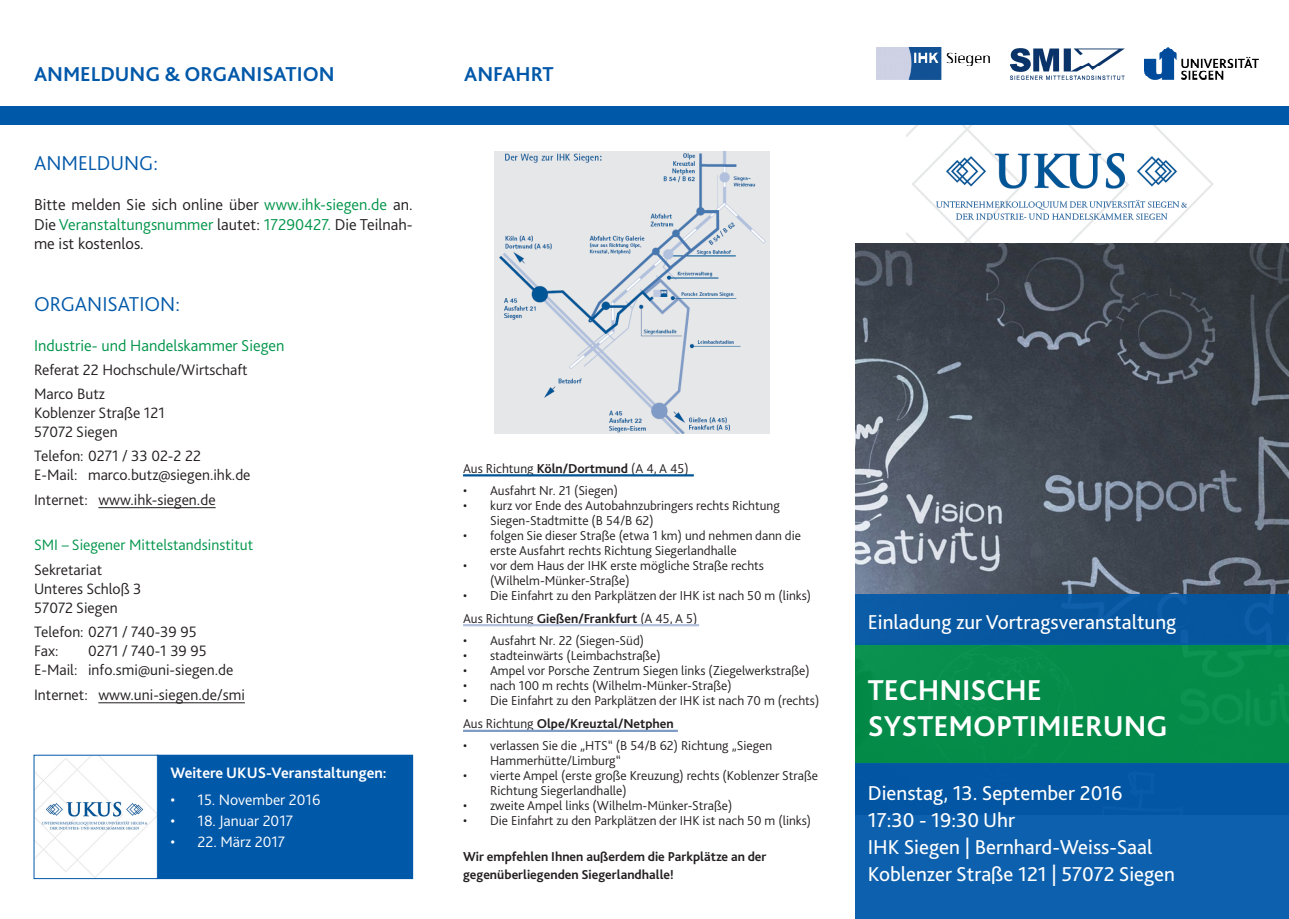
<style>
.page{position:relative;width:1289px;height:919px;background:#fff}
.page>*{position:absolute;margin:0;border:0;box-sizing:border-box;transform-origin:0 0}
.t1{font:700 30px "Bliss 2";color:#fff}
.t2{font:21px "Bliss 2";color:#fff}
.t3{font:700 21px "Bliss 2";color:#0058a9}
.t4{font:300 21px "Bliss 2";color:#0058a9}
.t5{font:300 16.5px/19.8px "Bliss 2";color:#231f20;text-align:justify}
.t6{font:300 16.5px "Bliss 2";color:#00954a}
.t7{font:300 15.75px "Bliss 2";color:#231f20}
.t8{font:300 15.75px "Bliss 2";color:#fff}
.t9{font:300 15.75px "Bliss 2";color:#00954a}
.t10{font:700 15.75px "Bliss 2";color:#fff}
.t11{font:300 13.5px/15px "Bliss 2";color:#231f20}
.t12{font:700 13.5px/18px "Bliss 2";color:#231f20}
.s1{color:#00954a}
.s2{font-weight:700}
.s3{font-weight:300}
</style>
<div class="page">
<img style="left:899px;top:124px;width:332px;height:119px">
<img style="left:855px;top:243px;width:433px;height:351px">
<div style="left:855px;top:643px;width:433px;height:121px;background:#058c49"></div>
<div style="left:855px;top:763px;width:433px;height:155px;background:#0d60ad"></div>
<img style="left:876px;top:47px;width:114px;height:33px">
<img style="left:1010px;top:48px;width:114px;height:31px">
<img style="left:1144px;top:47px;width:114px;height:33px">
<div style="left:855px;top:594px;width:433px;height:50px;background:#0656a0"></div>
<img style="left:494px;top:151px;width:276px;height:282px">
<hr style="left:98px;top:507px;width:118px;height:1px;background:#231f20">
<hr style="left:98px;top:702px;width:147px;height:1px;background:#231f20">
<hr style="left:463px;top:474px;width:230px;height:2px;background:#005596">
<hr style="left:463px;top:624px;width:236px;height:2px;background:#b1c0dc">
<hr style="left:463px;top:729px;width:215px;height:3px;background:#7f9bc6">
<div style="left:157px;top:755px;width:255px;height:123px;background:#0058a9"></div>
<div style="left:157px;top:754px;width:256px;height:124px;border:1px solid #0058a9"></div>
<img style="left:36px;top:756px;width:120px;height:120px">
<div style="left:0;top:106px;width:1288px;height:18px;background:#0058a9"></div>
<p class="t3" style="left:34px;top:61px;width:302px">ANMELDUNG &amp; ORGANISATION</p>
<p class="t4" style="left:34px;top:150px;width:125px">ANMELDUNG:</p>
<p class="t5" style="left:34px;top:194px;width:380px">Bitte melden Sie sich online über <span class="s1">www.ihk-siegen.de</span> an.<br>Die <span class="s1">Veranstaltungsnummer</span> lautet: <span class="s1">17290427.</span> Die Teilnah&shy;me ist kostenlos.</p>
<p class="t4" style="left:34px;top:291px;width:147px">ORGANISATION:</p>
<p class="t6" style="left:34px;top:335px;width:252px">Industrie- und Handelskammer Siegen</p>
<p class="t7" style="left:34px;top:360px;width:215px">Referat 22 Hochschule/Wirtschaft</p>
<p class="t7" style="left:34px;top:384px;width:72px">Marco Butz</p>
<p class="t7" style="left:34px;top:403px;width:132px">Koblenzer Straße 121</p>
<p class="t7" style="left:34px;top:422px;width:85px">57072 Siegen</p>
<p class="t7" style="left:34px;top:446px;width:168px">Telefon: 0271 / 33 02-2 22</p>
<p class="t7" style="left:34px;top:464px;width:218px">E-Mail: marco.butz@siegen.ihk.de</p>
<p class="t7" style="left:34px;top:490px;width:183px">Internet: www.ihk-siegen.de</p>
<p class="t9" style="left:34px;top:534px;width:221px">SMI – Siegener Mittelstandsinstitut</p>
<p class="t7" style="left:34px;top:560px;width:70px">Sekretariat</p>
<p class="t7" style="left:34px;top:579px;width:109px">Unteres Schloß 3</p>
<p class="t7" style="left:34px;top:598px;width:85px">57072 Siegen</p>
<p class="t7" style="left:34px;top:622px;width:164px">Telefon: 0271 / 740-39 95</p>
<p class="t7" style="left:34px;top:641px;width:26px">Fax:</p>
<p class="t7" style="left:88px;top:641px;width:120px">0271 / 740-1 39 95</p>
<p class="t7" style="left:34px;top:659px;width:201px">E-Mail: info.smi@uni-siegen.de</p>
<p class="t7" style="left:34px;top:685px;width:212px">Internet: www.uni-siegen.de/smi</p>
<p class="t10" style="left:170px;top:763px;width:218px">Weitere UKUS-Veranstaltungen:</p>
<p class="t8" style="left:170px;top:790px;width:151px">• 15. November 2016</p>
<p class="t8" style="left:170px;top:811px;width:124px">• 18. Januar 2017</p>
<p class="t8" style="left:170px;top:832px;width:116px">• 22. März 2017</p>
<p class="t3" style="left:464px;top:61px;width:91px">ANFAHRT</p>
<p class="t11" style="left:463px;top:460px;width:227px">Aus Richtung <span class="s2">Köln/Dortmund</span> (A 4, A 45)</p>
<p class="t11" style="left:463px;top:483px;width:156px">• Ausfahrt Nr. 21 (Siegen)</p>
<p class="t11" style="left:490px;top:498px;width:291px;text-indent:-27px">• kurz vor Ende des Autobahnzubringers rechts Richtung<br>Siegen-Stadtmitte (B 54/B 62)</p>
<p class="t11" style="left:490px;top:528px;width:312px;text-indent:-27px">• folgen Sie dieser Straße (etwa 1 km) und nehmen dann die erste Ausfahrt rechts Richtung Siegerlandhalle</p>
<p class="t11" style="left:490px;top:558px;width:275px;text-indent:-27px">• vor dem Haus der IHK erste mögliche Straße rechts (Wilhelm-Münker-Straße)</p>
<p class="t11" style="left:463px;top:588px;width:349px">• Die Einfahrt zu den Parkplätzen der IHK ist nach 50 m (links)</p>
<p class="t11" style="left:463px;top:610px;width:236px">Aus Richtung <span class="s2">Gießen/Frankfurt</span> (A 45, A 5)</p>
<p class="t11" style="left:463px;top:633px;width:182px">• Ausfahrt Nr. 22 (Siegen-Süd)</p>
<p class="t11" style="left:463px;top:648px;width:199px">• stadteinwärts (Leimbachstraße)</p>
<p class="t11" style="left:463px;top:663px;width:348px">• Ampel vor Porsche Zentrum Siegen links (Ziegelwerkstraße)</p>
<p class="t11" style="left:463px;top:678px;width:270px">• nach 100 m rechts (Wilhelm-Münker-Straße)</p>
<p class="t11" style="left:463px;top:693px;width:358px">• Die Einfahrt zu den Parkplätzen der IHK ist nach 70 m (rechts)</p>
<p class="t12" style="left:463px;top:714px;width:212px"><span class="s3">Aus Richtung</span> Olpe/Kreuztal/Netphen</p>
<p class="t11" style="left:490px;top:738px;width:284px;text-indent:-27px">• verlassen Sie die „HTS“ (B 54/B 62) Richtung „Siegen<br>Hammerhütte/Limburg“</p>
<p class="t11" style="left:490px;top:768px;width:329px;text-indent:-27px">• vierte Ampel (erste große Kreuzung) rechts (Koblenzer Straße<br>Richtung Siegerlandhalle)</p>
<p class="t11" style="left:463px;top:798px;width:271px">• zweite Ampel links (Wilhelm-Münker-Straße)</p>
<p class="t11" style="left:463px;top:813px;width:349px">• Die Einfahrt zu den Parkplätzen der IHK ist nach 50 m (links)</p>
<p class="t12" style="left:463px;top:847px;width:305px">Wir empfehlen Ihnen außerdem die Parkplätze an der gegenüberliegenden Siegerlandhalle!</p>
<p class="t2" style="left:867px;top:608px;width:310px">Einladung zur Vortragsveranstaltung</p>
<p class="t1" style="left:867px;top:671px;width:176px">TECHNISCHE</p>
<p class="t1" style="left:867px;top:707px;width:301px">SYSTEMOPTIMIERUNG</p>
<p class="t2" style="left:867px;top:779px;width:256px">Dienstag, 13. September 2016</p>
<p class="t2" style="left:867px;top:806px;width:149px">17:30 - 19:30 Uhr</p>
<p class="t2" style="left:867px;top:833px;width:286px">IHK Siegen | Bernhard-Weiss-Saal</p>
<p class="t2" style="left:867px;top:860px;width:309px">Koblenzer Straße 121 | 57072 Siegen</p>
</div>
